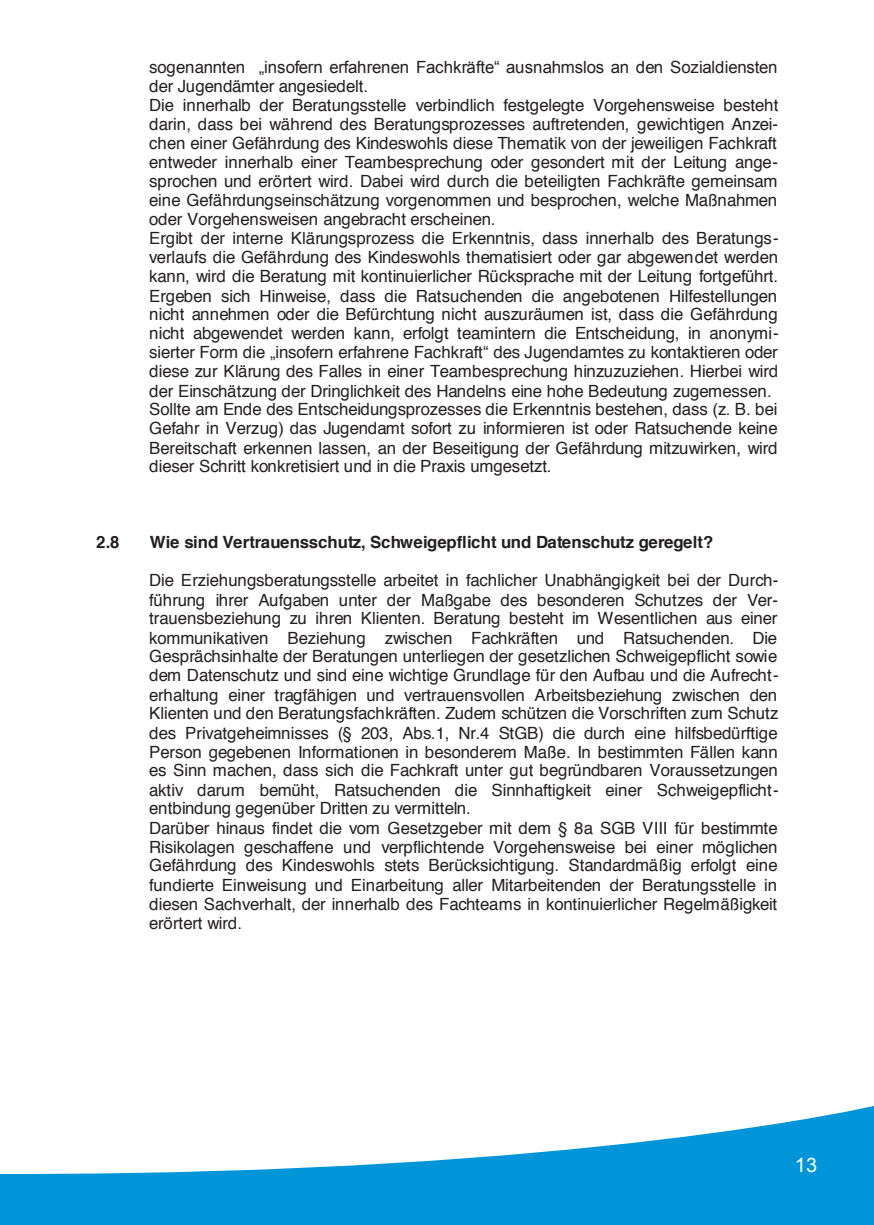
<style>
.page{position:relative;width:874px;height:1225px;background:#fff}
.page>*{position:absolute;margin:0;border:0;box-sizing:border-box;transform-origin:0 0}
.t1{font:20px "Arial";color:#fff}
.t2{font:16.8px/19px "Helvetica";letter-spacing:-.01em;color:#231f20}
.t3{font:16.8px "Arial";letter-spacing:-.01em;color:#231f20}
.t4{font:700 16.8px "Helvetica";letter-spacing:-.005em;color:#231f20}
.s1{font-family:"Helvetica"}
.s2{font-family:"Arial"}
</style>
<div class="page">
<svg style="left:0;top:1173px;width:17px;height:52px"></svg>
<svg style="left:17px;top:1106px;width:856px;height:119px;fill:#0095d9"></svg>
<p class="t3" style="left:149px;top:58px;width:629px"><span class="s1">sogenannten</span> „insofern erfahrenen Fachkräfte“ ausnahmslos an den Sozialdiensten</p>
<p class="t2" style="left:149px;top:78px;width:630px">der Jugendämter angesiedelt.<br>Die innerhalb der Beratungsstelle verbindlich festgelegte Vorgehensweise besteht darin, dass bei während des Beratungsprozesses auftretenden, gewichtigen Anzei&shy;chen einer Gefährdung des Kindeswohls diese Thematik von der jeweiligen Fachkraft entweder innerhalb einer Teambesprechung oder gesondert mit der Leitung ange&shy;sprochen und erörtert wird. Dabei wird durch die beteiligten Fachkräfte gemeinsam eine Gefährdungseinschätzung vorgenommen und besprochen, welche Maßnahmen oder Vorgehensweisen angebracht erscheinen.<br>Ergibt der interne Klärungsprozess die Erkenntnis, dass innerhalb des Beratungs&shy;verlaufs die Gefährdung des Kindeswohls thematisiert oder gar abgewendet werden kann, wird die Beratung mit kontinuierlicher Rücksprache mit der Leitung fortgeführt.<br>Ergeben sich Hinweise, dass die Ratsuchenden die angebotenen Hilfestellungen nicht annehmen oder die Befürchtung nicht auszuräumen ist, dass die Gefährdung nicht abgewendet werden kann, erfolgt teamintern die Entscheidung, in anonymi&shy;sierter Form die <span class="s2">„</span>insofern erfahrene Fachkraft<span class="s2">“</span> des Jugendamtes zu kontaktieren oder diese zur Klärung des Falles in einer Teambesprechung hinzuzuziehen. Hierbei wird der Einschätzung der Dringlichkeit des Handelns eine hohe Bedeutung zugemessen.<br>Sollte am Ende des Entscheidungsprozesses die Erkenntnis bestehen, dass (z. B. bei Gefahr in Verzug) das Jugendamt sofort zu informieren ist oder Ratsuchende keine Bereitschaft erkennen lassen, an der Beseitigung der Gefährdung mitzuwirken, wird dieser Schritt konkretisiert und in die Praxis umgesetzt.</p>
<p class="t4" style="left:96px;top:535px;width:25px">2.8</p>
<p class="t4" style="left:150px;top:535px;width:564px">Wie sind Vertrauensschutz, Schweigepflicht und Datenschutz geregelt?</p>
<p class="t2" style="left:149px;top:572px;width:630px">Die Erziehungsberatungsstelle arbeitet in fachlicher Unabhängigkeit bei der Durch&shy;führung ihrer Aufgaben unter der Maßgabe des besonderen Schutzes der Ver&shy;trauensbeziehung zu ihren Klienten. Beratung besteht im Wesentlichen aus einer kommunikativen Beziehung zwischen Fachkräften und Ratsuchenden. Die Gesprächsinhalte der Beratungen unterliegen der gesetzlichen Schweigepflicht sowie dem Datenschutz und sind eine wichtige Grundlage für den Aufbau und die Aufrecht&shy;erhaltung einer tragfähigen und vertrauensvollen Arbeitsbeziehung zwischen den Klienten und den Beratungsfachkräften. Zudem schützen die Vorschriften zum Schutz des Privatgeheimnisses (§ 203, Abs.1, Nr.4 StGB) die durch eine hilfsbedürftige Person gegebenen Informationen in besonderem Maße. In bestimmten Fällen kann es Sinn machen, dass sich die Fachkraft unter gut begründbaren Voraussetzungen aktiv darum bemüht, Ratsuchenden die Sinnhaftigkeit einer Schweigepflicht&shy;entbindung gegenüber Dritten zu vermitteln.<br>Darüber hinaus findet die vom Gesetzgeber mit dem § 8a SGB VIII für bestimmte Risikolagen geschaffene und verpflichtende Vorgehensweise bei einer möglichen Gefährdung des Kindeswohls stets Berücksichtigung. Standardmäßig erfolgt eine fundierte Einweisung und Einarbeitung aller Mitarbeitenden der Beratungsstelle in diesen Sachverhalt, der innerhalb des Fachteams in kontinuierlicher Regelmäßigkeit erörtert wird.</p>
<p class="t1" style="left:794px;top:1153px;width:24px">13</p>
</div>
